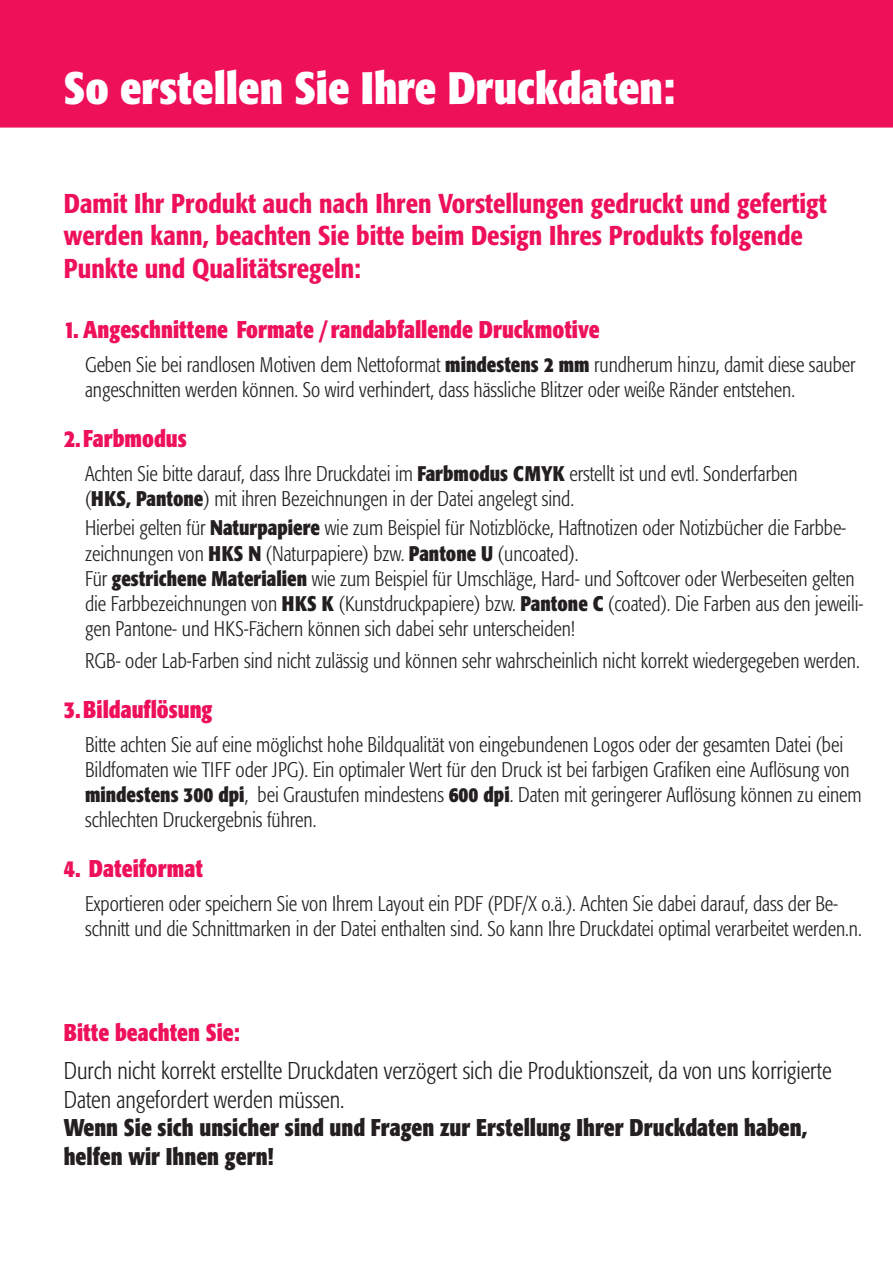
<style>
.page{position:relative;width:893px;height:1263px;background:#fff}
.page>*{position:absolute;margin:0;border:0;box-sizing:border-box;transform-origin:0 0}
.t1{font:700 condensed 45px "Formata";color:#fff}
.t2{font:500 condensed 27px/32.4px "Formata";color:#ee1059}
.t3{font:300 condensed 24px/28.8px "Formata";color:#231f20;scale:.95 1}
.t4{font:700 condensed 24px "Formata";color:#ee1059;scale:.95 1}
.t5{font:700 condensed 24px/28.8px "Formata";color:#231f20;scale:.95 1}
.t6{font:300 condensed 21px/25.2px "Formata";color:#231f20;scale:.95 1}
.s1{font-weight:700}
</style>
<div class="page">
<div style="left:1px;top:1px;width:891px;height:126px;background:#ee1059"></div>
<div style="left:0;top:0;width:893px;height:128px;border:2px solid #ee1059"></div>
<h1 class="t1" style="left:64px;top:60px;width:613px">So erstellen Sie Ihre Druckdaten:</h1>
<p class="t2" style="left:64px;top:187px;width:764px">Damit Ihr Produkt auch nach Ihren Vorstellungen gedruckt und gefertigt werden kann, beachten Sie bitte beim Design Ihres Produkts folgende<br>Punkte und Qualitätsregeln:</p>
<p class="t4" style="left:64px;top:315px;width:566px">1. Angeschnittene Formate /randabfallende Druckmotive</p>
<p class="t6" style="left:85px;top:352px;width:813px">Geben Sie bei randlosen Motiven dem Nettoformat <span class="s1">mindestens 2 mm</span> rundherum hinzu, damit diese sauber angeschnitten werden können. So wird verhindert, dass hässliche Blitzer oder weiße Ränder entstehen.</p>
<p class="t4" style="left:64px;top:424px;width:131px">2.Farbmodus</p>
<p class="t6" style="left:85px;top:461px;width:752px">Achten Sie bitte darauf, dass Ihre Druckdatei im <span class="s1">Farbmodus CMYK</span> erstellt ist und evtl. Sonderfarben (<span class="s1">HKS, Pantone</span>) mit ihren Bezeichnungen in der Datei angelegt sind.</p>
<p class="t6" style="left:85px;top:516px;width:821px">Hierbei gelten für <span class="s1">Naturpapiere</span> wie zum Beispiel für Notizblöcke, Haftnotizen oder Notizbücher die Farbbe&shy;zeichnungen von <span class="s1">HKS N</span> (Naturpapiere) bzw. <span class="s1">Pantone U</span> (uncoated).<br>Für <span class="s1">gestrichene Materialien</span> wie zum Beispiel für Umschläge, Hard- und Softcover oder Werbeseiten gelten die Farbbezeichnungen von <span class="s1">HKS K</span> (Kunstdruckpapiere) bzw. <span class="s1">Pantone C</span> (coated). Die Farben aus den jeweili&shy;gen Pantone- und HKS-Fächern können sich dabei sehr unterscheiden!</p>
<p class="t6" style="left:85px;top:648px;width:817px">RGB- oder Lab-Farben sind nicht zulässig und können sehr wahrscheinlich nicht korrekt wiedergegeben werden.</p>
<p class="t4" style="left:64px;top:694px;width:158px">3.Bildauflösung</p>
<p class="t6" style="left:85px;top:732px;width:819px">Bitte achten Sie auf eine möglichst hohe Bildqualität von eingebundenen Logos oder der gesamten Datei (bei Bildfomaten wie TIFF oder JPG). Ein optimaler Wert für den Druck ist bei farbigen Grafiken eine Auflösung von <span class="s1">mindestens 300 dpi</span>, bei Graustufen mindestens <span class="s1">600 dpi</span>. Daten mit geringerer Auflösung können zu einem schlechten Druckergebnis führen.</p>
<p class="t4" style="left:64px;top:854px;width:148px">4. Dateiformat</p>
<p class="t6" style="left:85px;top:891px;width:819px">Exportieren oder speichern Sie von Ihrem Layout ein PDF (PDF/X o.ä.). Achten Sie dabei darauf, dass der Be&shy;schnitt und die Schnittmarken in der Datei enthalten sind. So kann Ihre Druckdatei optimal verarbeitet werden.n.</p>
<p class="t4" style="left:64px;top:1018px;width:187px">Bitte beachten Sie:</p>
<p class="t3" style="left:64px;top:1056px;width:810px">Durch nicht korrekt erstellte Druckdaten verzögert sich die Produktionszeit, da von uns korrigierte<br>Daten angefordert werden müssen.</p>
<p class="t5" style="left:64px;top:1113px;width:784px">Wenn Sie sich unsicher sind und Fragen zur Erstellung Ihrer Druckdaten haben, helfen wir Ihnen gern!</p>
</div>
